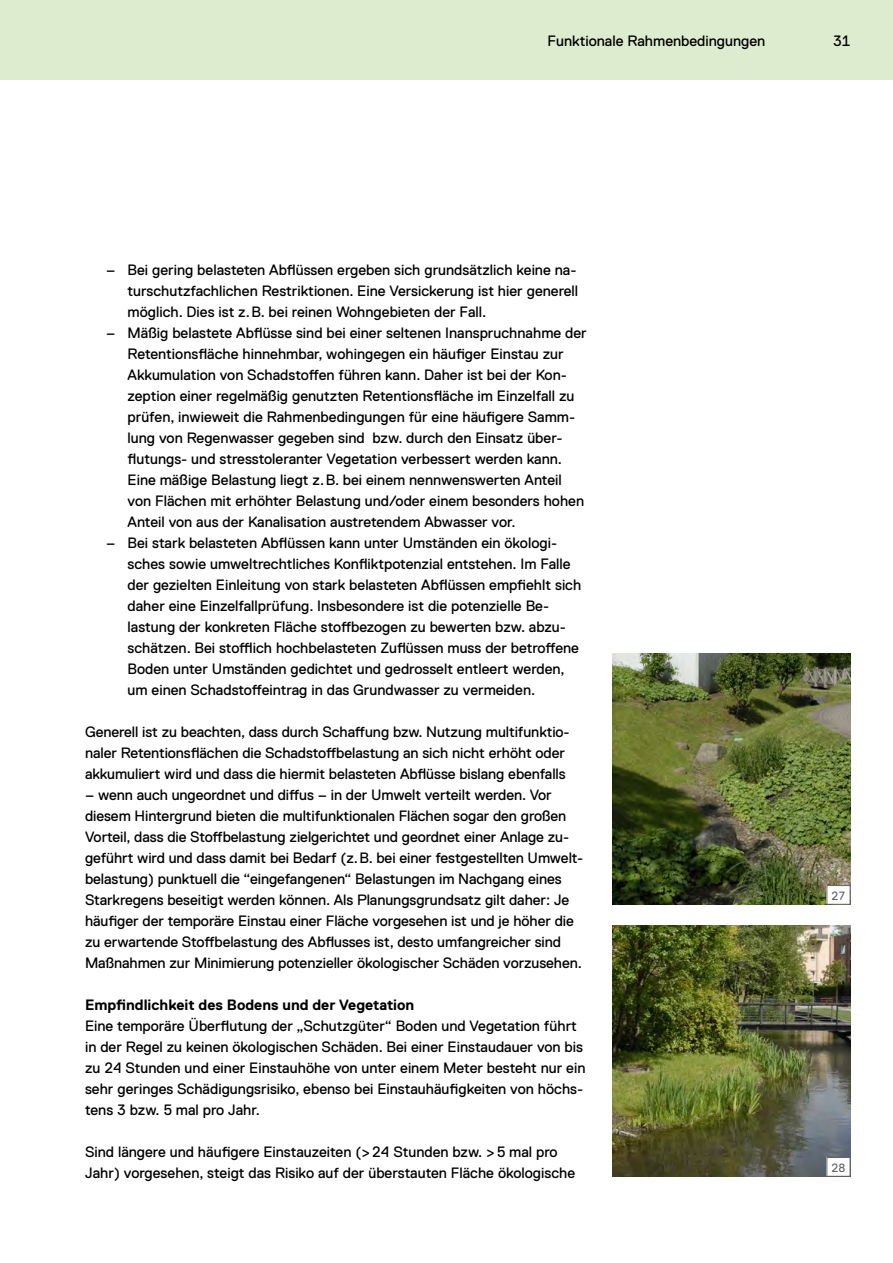
<style>
.page{position:relative;width:893px;height:1263px;background:#fff}
.page>*{position:absolute;margin:0;border:0;box-sizing:border-box;transform-origin:0 0}
.t1{font:15px/21px "Replica";color:#000}
.t2{font:700 15px "Replica";color:#000}
.t3{font:12px "Replica";color:#636362}
</style>
<div class="page">
<div style="left:0;top:0;width:893px;height:80px;background:#ddebcf"></div>
<img style="left:612px;top:653px;width:238px;height:252px">
<img style="left:612px;top:926px;width:238px;height:251px">
<div style="left:827px;top:885px;width:23px;height:19px;background:#fff"></div>
<div style="left:826px;top:885px;width:24px;height:20px;border:1px solid #636362"></div>
<div style="left:827px;top:1157px;width:23px;height:19px;background:#fff"></div>
<div style="left:826px;top:1157px;width:24px;height:19px;border:1px solid #636362"></div>
<p class="t1" style="left:548px;top:30px;width:219px">Funktionale Rahmenbedingungen</p>
<p class="t1" style="left:833px;top:30px;width:19px">31</p>
<p class="t1" style="left:128px;top:259px;width:452px;text-align:justify;text-indent:-21px">– Bei gering belasteten Abflüssen ergeben sich grundsätzlich keine na&shy;turschutzfachlichen Restriktionen. Eine Versickerung ist hier generell möglich. Dies ist z.B. bei reinen Wohngebieten der Fall.</p>
<p class="t1" style="left:128px;top:322px;width:461px;text-indent:-21px">– Mäßig belastete Abflüsse sind bei einer seltenen Inanspruchnahme der Retentionsfläche hinnehmbar, wohingegen ein häufiger Einstau zur Akkumulation von Schadstoffen führen kann. Daher ist bei der Kon&shy;zeption einer regelmäßig genutzten Retentionsfläche im Einzelfall zu prüfen, inwieweit die Rahmenbedingungen für eine häufigere Samm&shy;lung von Regenwasser gegeben sind bzw. durch den Einsatz über&shy;flutungs- und stresstoleranter Vegetation verbessert werden kann.<br>Eine mäßige Belastung liegt z.B. bei einem nennwenswerten Anteil von Flächen mit erhöhter Belastung und/oder einem besonders hohen Anteil von aus der Kanalisation austretendem Abwasser vor.</p>
<p class="t1" style="left:128px;top:532px;width:455px;text-indent:-21px">– Bei stark belasteten Abflüssen kann unter Umständen ein ökologi&shy;sches sowie umweltrechtliches Konfliktpotenzial entstehen. Im Falle der gezielten Einleitung von stark belasteten Abflüssen empfiehlt sich daher eine Einzelfallprüfung. Insbesondere ist die potenzielle Be&shy;lastung der konkreten Fläche stoffbezogen zu bewerten bzw. abzu&shy;schätzen. Bei stofflich hochbelasteten Zuflüssen muss der betroffene Boden unter Umständen gedichtet und gedrosselt entleert werden, um einen Schadstoffeintrag in das Grundwasser zu vermeiden.</p>
<p class="t1" style="left:85px;top:721px;width:486px">Generell ist zu beachten, dass durch Schaffung bzw. Nutzung multifunktio&shy;naler Retentionsflächen die Schadstoffbelastung an sich nicht erhöht oder akkumuliert wird und dass die hiermit belasteten Abflüsse bislang ebenfalls</p>
<p class="t1" style="left:85px;top:784px;width:500px">– wenn auch ungeordnet und diffus – in der Umwelt verteilt werden. Vor diesem Hintergrund bieten die multifunktionalen Flächen sogar den großen Vorteil, dass die Stoffbelastung zielgerichtet und geordnet einer Anlage zu&shy;geführt wird und dass damit bei Bedarf (z.B. bei einer festgestellten Umwelt&shy;belastung) punktuell die “eingefangenen“ Belastungen im Nachgang eines Starkregens beseitigt werden können. Als Planungsgrundsatz gilt daher: Je häufiger der temporäre Einstau einer Fläche vorgesehen ist und je höher die zu erwartende Stoffbelastung des Abflusses ist, desto umfangreicher sind Maßnahmen zur Minimierung potenzieller ökologischer Schäden vorzusehen.</p>
<p class="t2" style="left:85px;top:996px;width:331px">Empfindlichkeit des Bodens und der Vegetation</p>
<p class="t1" style="left:85px;top:1015px;width:502px">Eine temporäre Überflutung der „Schutzgüter“ Boden und Vegetation führt in der Regel zu keinen ökologischen Schäden. Bei einer Einstaudauer von bis zu 24 Stunden und einer Einstauhöhe von unter einem Meter besteht nur ein sehr geringes Schädigungsrisiko, ebenso bei Einstauhäufigkeiten von höchs&shy;tens 3 bzw. 5 mal pro Jahr.</p>
<p class="t1" style="left:85px;top:1141px;width:492px">Sind längere und häufigere Einstauzeiten (&gt;24 Stunden bzw. &gt;5 mal pro<br>Jahr) vorgesehen, steigt das Risiko auf der überstauten Fläche ökologische</p>
<p class="t3" style="left:831px;top:889px;width:15px">27</p>
<p class="t3" style="left:831px;top:1161px;width:15px">28</p>
</div>
